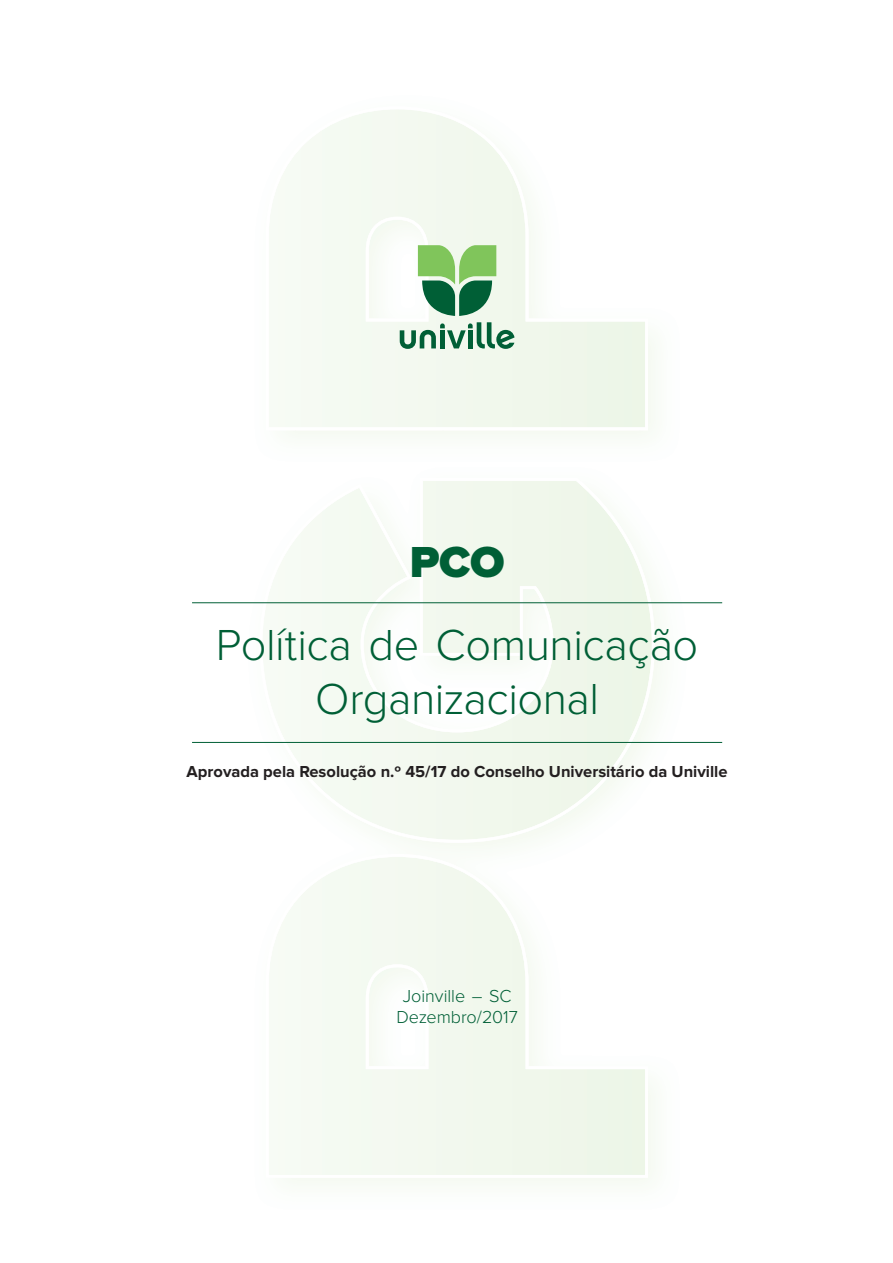
<style>
.page{position:relative;width:893px;height:1263px;background:#fff}
.page>*{position:absolute;margin:0;border:0;box-sizing:border-box;transform-origin:0 0}
.t1{font:300 45px/54px "Proxima Nova";letter-spacing:-.01em;color:#005f36;text-align:center}
.t2{font:900 45px "Proxima Nova";color:#005f36}
.t3{font:300 18px/21.6px "Proxima Nova";letter-spacing:-.005em;color:#005f36;text-align:center}
.t4{font:700 16.5px "Proxima Nova";color:#231f20}
</style>
<div class="page">
<svg style="left:259px;top:110px;width:396px;height:1068px;fill:#f4faf2"></svg>
<svg style="left:400px;top:322px;width:114px;height:27px"></svg>
<svg style="left:418px;top:245px;width:78px;height:71px;background:#78b37a"></svg>
<hr style="left:192px;top:602px;width:530px;height:1px;background:#005f36">
<hr style="left:192px;top:742px;width:530px;height:1px;background:#005f36">
<h1 class="t2" style="left:410px;top:542px;width:96px">PCO</h1>
<h1 class="t1" style="left:216px;top:620px;width:484px">Política de Comunicação<br>Organizacional</h1>
<p class="t4" style="left:187px;top:764px;width:542px">Aprovada pela Resolução n.º 45/17 do Conselho Universitário da Univille</p>
<p class="t3" style="left:396px;top:985px;width:123px">Joinville – SC<br>Dezembro/2017</p>
</div>
